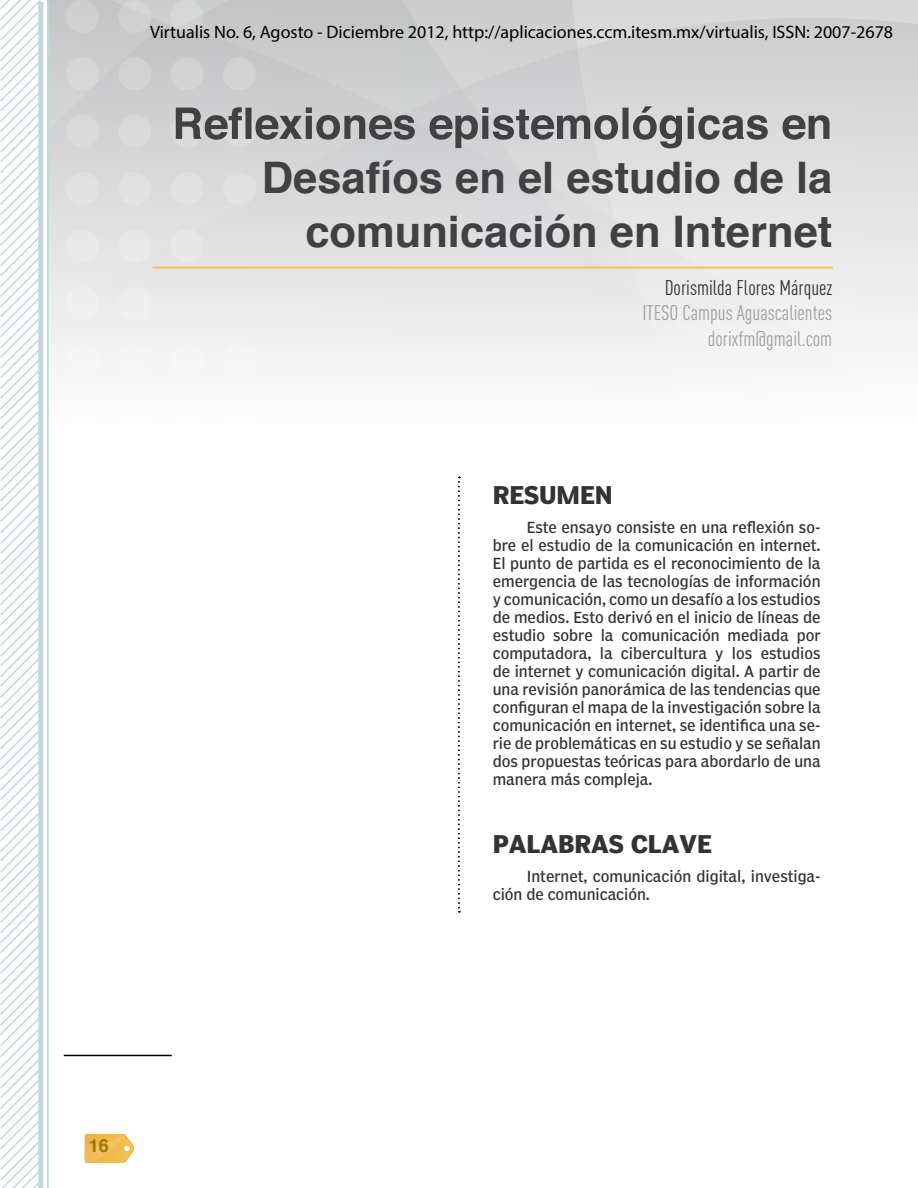
<style>
.page{position:relative;width:918px;height:1188px;background:#fff}
.page>*{position:absolute;margin:0;border:0;box-sizing:border-box;transform-origin:0 0}
.t1{font:700 43.5px/54px "Helvetica";color:#414042;text-align:right}
.t2{font:700 24px "Poynter Agate";color:#333}
.t3{font:21px/25.2px "DIN Cond";color:#9f9f9f;text-align:right}
.t4{font:21px "DIN Cond";color:#333}
.t5{font:18px "Myriad Pro";color:#000}
.t6{font:700 18px "Helvetica";color:#a07503}
.t7{font:15px/18px "Poynter Agate Cond One";color:#333;text-align:justify}
</style>
<div class="page">
<svg style="left:48px;top:0;width:870px;height:368px;background:#dedede"></svg>
<svg style="left:176px;top:106px;width:653px;height:42px;background:#a4a4a5"></svg>
<hr style="left:64px;top:1055px;width:108px;height:1px;background:#000">
<svg style="left:0;top:0;width:41px;height:1188px"></svg>
<hr style="left:47px;top:2px;width:2px;height:1186px;background:#c3d9da">
<div style="left:38px;top:2px;width:5px;height:1186px;background:#c3d9da"></div>
<svg style="left:85px;top:1134px;width:49px;height:29px"></svg>
<hr style="left:153px;top:267px;width:680px;height:1px;background:#fabd45">
<svg style="left:458px;top:477px;width:2px;height:435px"></svg>
<p class="t5" style="left:150px;top:21px;width:745px">Virtualis No. 6, Agosto - Diciembre 2012, http://aplicaciones.ccm.itesm.mx/virtualis, ISSN: 2007-2678</p>
<h1 class="t1" style="left:262px;top:151px;width:572px">Desafíos en el estudio de la comunicación en Internet</h1>
<h3 class="t4" style="left:665px;top:276px;width:169px">Dorismilda Flores Márquez</h3>
<h3 class="t3" style="left:642px;top:300px;width:191px">ITESO Campus Aguascalientes dorixfm@gmail.com</h3>
<h2 class="t2" style="left:493px;top:481px;width:122px">RESUMEN</h2>
<p class="t7" style="left:493px;top:518px;width:329px;text-indent:34px">Este ensayo consiste en una reflexión so&shy;bre el estudio de la comunicación en internet.<br>El punto de partida es el reconocimiento de la emergencia de las tecnologías de información y comunicación, como un desafío a los estudios de medios. Esto derivó en el inicio de líneas de estudio sobre la comunicación mediada por computadora, la cibercultura y los estudios de internet y comunicación digital. A partir de una revisión panorámica de las tendencias que configuran el mapa de la investigación sobre la comunicación en internet, se identifica una se&shy;rie de problemáticas en su estudio y se señalan dos propuestas teóricas para abordarlo de una manera más compleja.</p>
<h2 class="t2" style="left:493px;top:830px;width:220px">PALABRAS CLAVE</h2>
<p class="t7" style="left:493px;top:867px;width:329px;text-indent:34px">Internet, comunicación digital, investiga&shy;ción de comunicación.</p>
<p class="t6" style="left:89px;top:1131px;width:22px">16</p>
</div>
